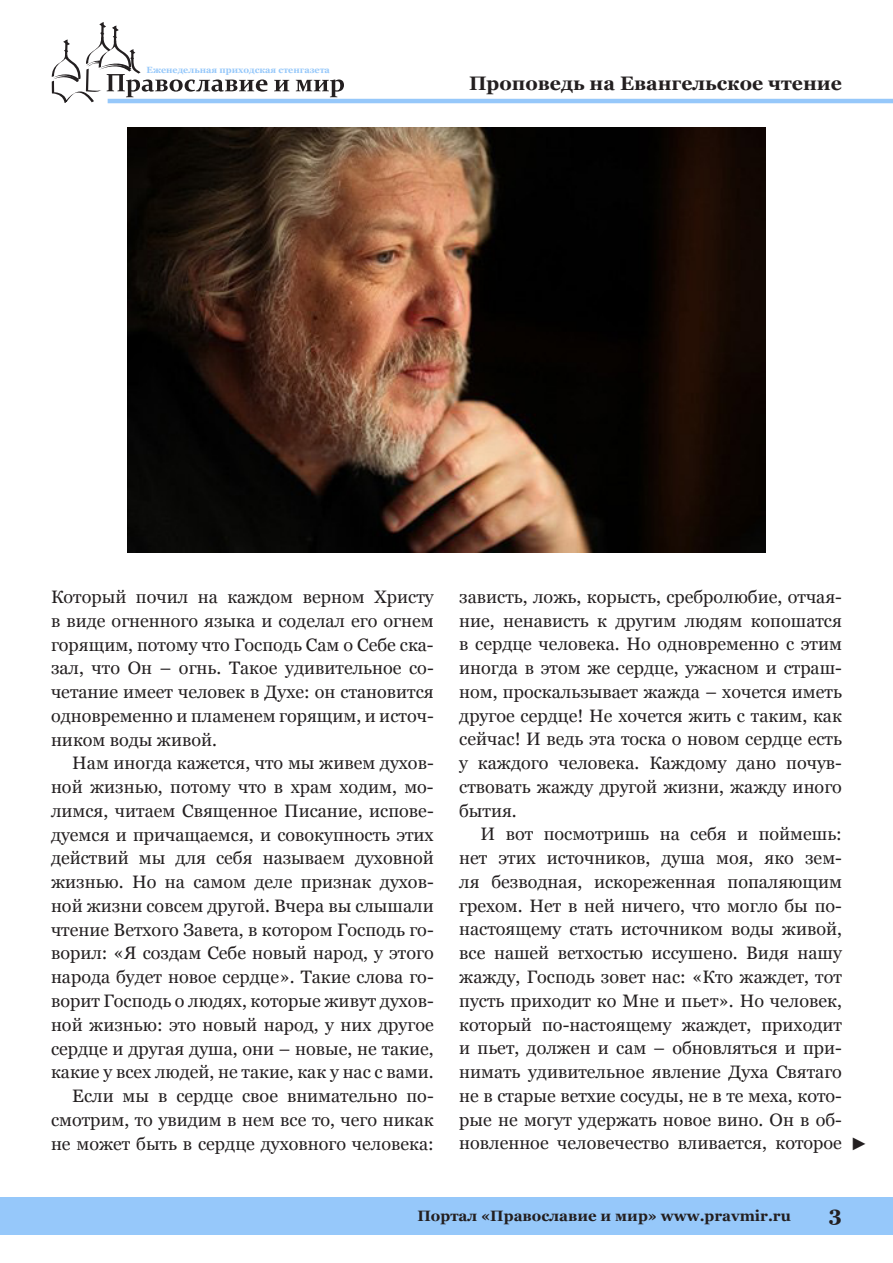
<style>
.page{position:relative;width:893px;height:1263px;background:#fff}
.page>*{position:absolute;margin:0;border:0;box-sizing:border-box;transform-origin:0 0}
.t1{font:700 21px "Georgia";color:#231f20}
.t2{font:700 19.5px "Georgia";color:#231f20}
.t3{font:18px/23.7px "Georgia";color:#231f20;text-align:justify}
.t4{font:700 15px "Georgia";color:#231f20}
.t5{font:700 9px "Georgia";color:#96c8fa}
.s1{font-family:"Arial"}
</style>
<div class="page">
<svg style="left:52px;top:22px;width:215px;height:81px"></svg>
<svg style="left:274px;top:80px;width:15px;height:11px"></svg>
<svg style="left:296px;top:79px;width:48px;height:18px"></svg>
<hr style="left:108px;top:99px;width:785px;height:4px;background:#96c8fa">
<div style="left:0;top:1197px;width:893px;height:37px;background:#96c8fa"></div>
<img style="left:128px;top:128px;width:637px;height:424px">
<p class="t5" style="left:147px;top:64px;width:185px">Еженедельная приходская стенгазета</p>
<p class="t2" style="left:469px;top:71px;width:374px">Проповедь на Евангельское чтение</p>
<p class="t3" style="left:51px;top:585px;width:384px">Который почил на каждом верном Христу в виде огненного языка и соделал его огнем горящим, потому что Господь Сам о Себе ска&shy;зал, что Он – огнь. Такое удивительное со&shy;четание имеет человек в Духе: он становится одновременно и пламенем горящим, и источ&shy;ником воды живой.</p>
<p class="t3" style="left:51px;top:752px;width:384px;text-align:right">Нам иногда кажется, что мы живем духов&shy;ной жизнью, потому что в храм ходим, мо&shy;лимся, читаем Священное Писание, испове&shy;дуемся и причащаемся, и совокупность этих действий мы для себя называем духовной жизнью. Но на самом деле признак духов&shy;ной жизни совсем другой. Вчера вы слышали чтение Ветхого Завета, в котором Господь го&shy;ворил: «Я создам Себе новый народ, у этого народа будет новое сердце». Такие слова го&shy;ворит Господь о людях, которые живут духов&shy;ной жизнью: это новый народ, у них другое сердце и другая душа, они – новые, не такие, какие у всех людей, не такие, как у нас с вами.<br>Если мы в сердце свое внимательно по&shy;смотрим, то увидим в нем все то, чего никак не может быть в сердце духовного человека:</p>
<p class="t3" style="left:459px;top:585px;width:384px">зависть, ложь, корысть, сребролюбие, отчая&shy;ние, ненависть к другим людям копошатся в сердце человека. Но одновременно с этим иногда в этом же сердце, ужасном и страш&shy;ном, проскальзывает жажда – хочется иметь другое сердце! Не хочется жить с таким, как сейчас! И ведь эта тоска о новом сердце есть у каждого человека. Каждому дано почув&shy;ствовать жажду другой жизни, жажду иного бытия.</p>
<p class="t3" style="left:459px;top:823px;width:410px;text-align:left;text-indent:21px">И вот посмотришь на себя и поймешь: нет этих источников, душа моя, яко зем-<br>ля безводная, искореженная попаляющим грехом. Нет в ней ничего, что могло бы по&shy;настоящему стать источником воды живой, все нашей ветхостью иссушено. Видя нашу жажду, Господь зовет нас: «Кто жаждет, тот пусть приходит ко Мне и пьет». Но человек, который по-настоящему жаждет, приходит<br>и пьет, должен и сам – обновляться и при&shy;нимать удивительное явление Духа Святаго<br>не в старые ветхие сосуды, не в те меха, кото&shy;рые не могут удержать новое вино. Он в об&shy;новленное человечество вливается, которое <span class="s1">►</span></p>
<p class="t4" style="left:417px;top:1206px;width:375px">Портал «Православие и мир» www.pravmir.ru</p>
<p class="t1" style="left:829px;top:1200px;width:15px">3</p>
</div>
